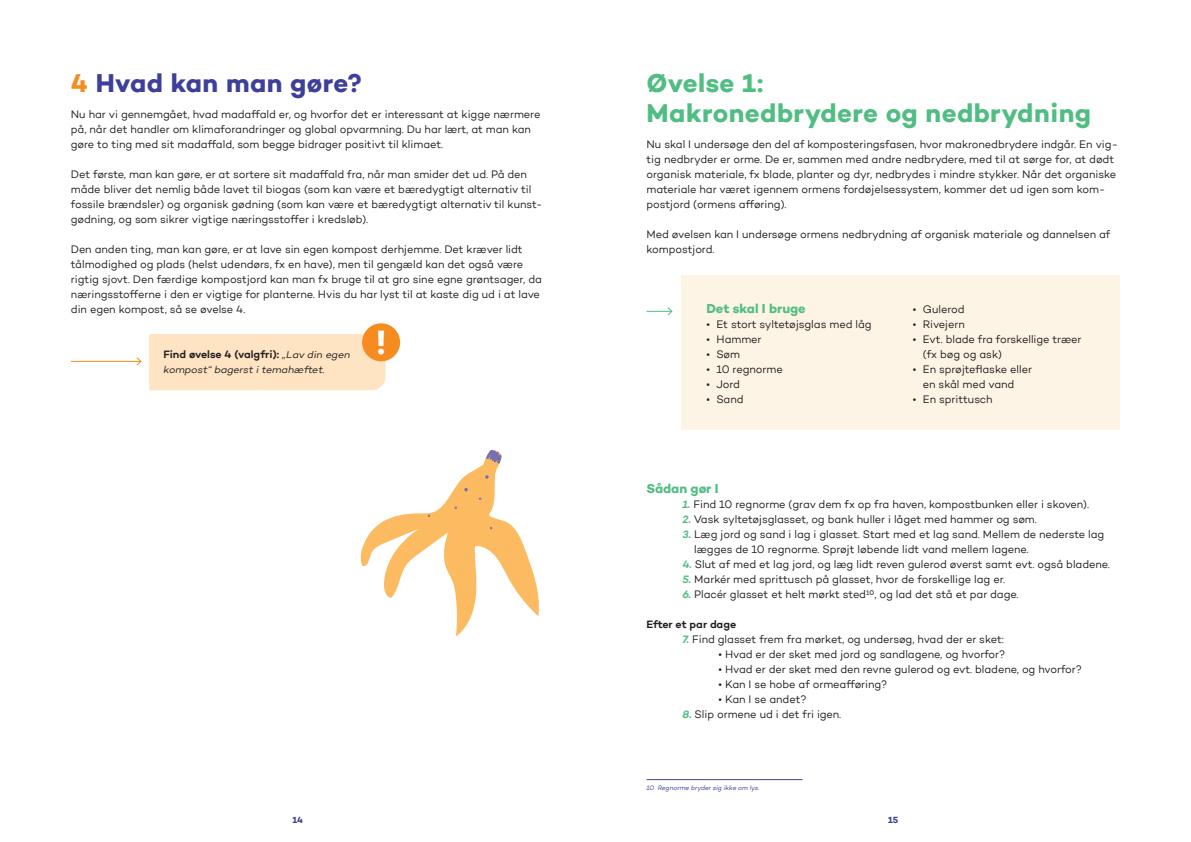
<style>
.page{position:relative;width:1191px;height:842px;background:#fff}
.page>*{position:absolute;margin:0;border:0;box-sizing:border-box;transform-origin:0 0}
.t1{font:700 34px "Campton";color:#fff}
.t2{font:700 26px/30px "Campton";letter-spacing:.015em;color:#51bd83}
.t3{font:700 26px "Campton";letter-spacing:.015em;color:#3e3f99}
.t4{font:700 13px "Campton";letter-spacing:-.005em;color:#51bd83}
.t5{font:11px/15px "Campton Book 2";letter-spacing:-.005em;color:#231f20}
.t6{font:600 11px "Campton";letter-spacing:-.005em;color:#231f20}
.t7{font:11px/15px "Campton";letter-spacing:-.005em;color:#231f20}
.t8{font:9.9px "Campton Book Italic 2";letter-spacing:-.01em;color:#231f20;scale:1.07 1}
.t9{font:700 9px "Campton";color:#3e3f99}
.t10{font:6.5px "Campton Book Italic 2";letter-spacing:-.01em;color:#3e3f99}
.s1{color:#f68b1f}
.s2{font-weight:400;font-style:italic;font-size:9.9px}
.s3{font-family:"Campton Book 2"}
.s4{font-family:"Campton";font-weight:600;font-style:italic;color:#51bd83}
.s5{font-family:"Campton"}
</style>
<div class="page">
<div style="left:149px;top:334px;width:237px;height:56px;background:#fee4c2"></div>
<hr style="left:71px;top:361px;width:70px;height:1px;background:#f68b1f">
<svg style="left:135px;top:357px;width:7px;height:9px"></svg>
<div style="left:362px;top:323px;width:38px;height:38px;background:#f68b1f;border-radius:50%"></div>
<div style="left:681px;top:276px;width:439px;height:154px;background:#fef4e5"></div>
<svg style="left:646px;top:307px;width:27px;height:9px"></svg>
<hr style="left:646px;top:779px;width:156px;height:1px;background:#3e3f99">
<svg style="left:360px;top:450px;width:179px;height:187px"></svg>
<h1 class="t3" style="left:71px;top:66px;width:292px"><span class="s1">4</span> Hvad kan man gøre?</h1>
<p class="t5" style="left:71px;top:107px;width:471px">Nu har vi gennemgået, hvad madaffald er, og hvorfor det er interessant at kigge nærmere på, når det handler om klimaforandringer og global opvarmning. Du har lært, at man kan gøre to ting med sit madaffald, som begge bidrager positivt til klimaet.</p>
<p class="t5" style="left:71px;top:167px;width:473px">Det første, man kan gøre, er at sortere sit madaffald fra, når man smider det ud. På den måde bliver det nemlig både lavet til biogas (som kan være et bæredygtigt alternativ til fossile brændsler) og organisk gødning (som kan være et bæredygtigt alternativ til kunst&shy;gødning, og som sikrer vigtige næringsstoffer i kredsløb).</p>
<p class="t5" style="left:71px;top:242px;width:472px">Den anden ting, man kan gøre, er at lave sin egen kompost derhjemme. Det kræver lidt tålmodighed og plads (helst udendørs, fx en have), men til gengæld kan det også være rigtig sjovt. Den færdige kompostjord kan man fx bruge til at gro sine egne grøntsager, da næringsstofferne i den er vigtige for planterne. Hvis du har lyst til at kaste dig ud i at lave din egen kompost, så se øvelse 4.</p>
<p class="t6" style="left:163px;top:348px;width:188px">Find øvelse 4 (valgfri): <span class="s2">„Lav din egen</span></p>
<p class="t8" style="left:163px;top:364px;width:152px">kompost“ bagerst i temahæftet.</p>
<h1 class="t1" style="left:376px;top:321px;width:12px">!</h1>
<h2 class="t2" style="left:646px;top:67px;width:446px">Øvelse 1:<br>Makronedbrydere og nedbrydning</h2>
<p class="t5" style="left:646px;top:152px;width:471px">tig nedbryder er orme. De er, sammen med andre nedbrydere, med til at sørge for, at dødt organisk materiale, fx blade, planter og dyr, nedbrydes i mindre stykker. Når det organiske</p>
<p class="t5" style="left:646px;top:197px;width:141px">postjord (ormens afføring).</p>
<p class="t5" style="left:646px;top:227px;width:465px">Med øvelsen kan I undersøge ormens nedbrydning af organisk materiale og dannelsen af kompostjord.</p>
<p class="t5" style="left:646px;top:137px;width:473px">Nu skal I undersøge den del af komposteringsfasen, hvor makronedbrydere indgår. En vig-</p>
<p class="t5" style="left:646px;top:182px;width:460px">materiale har været igennem ormens fordøjelsessystem, kommer det ud igen som kom-</p>
<h3 class="t4" style="left:706px;top:301px;width:101px">Det skal I bruge</h3>
<p class="t5" style="left:706px;top:317px;width:167px">• Et stort syltetøjsglas med låg</p>
<p class="t5" style="left:706px;top:332px;width:57px">• Hammer</p>
<p class="t5" style="left:706px;top:347px;width:35px">• Søm</p>
<p class="t5" style="left:706px;top:362px;width:78px">• 10 regnorme</p>
<p class="t5" style="left:706px;top:377px;width:35px">• Jord</p>
<p class="t5" style="left:706px;top:392px;width:39px">• Sand</p>
<p class="t5" style="left:913px;top:302px;width:53px">• Gulerod</p>
<p class="t5" style="left:913px;top:317px;width:53px">• Rivejern</p>
<p class="t5" style="left:923px;top:332px;width:160px;text-indent:-10px">• Evt. blade fra forskellige træer (fx bøg og ask)</p>
<p class="t7" style="left:923px;top:362px;width:111px;text-indent:-10px">• En sprøjteflaske eller <span class="s3">en skål med vand</span></p>
<p class="t5" style="left:913px;top:392px;width:81px">• En sprittusch</p>
<h3 class="t4" style="left:646px;top:481px;width:73px">Sådan gør I</h3>
<p class="t5" style="left:682px;top:497px;width:408px"><span class="s4">1.</span> Find 10 regnorme (grav dem fx op fra haven, kompostbunken eller i skoven).</p>
<p class="t5" style="left:682px;top:512px;width:356px"><span class="s4">2.</span> Vask syltetøjsglasset, og bank huller i låget med hammer og søm.</p>
<p class="t5" style="left:694px;top:527px;width:412px;text-indent:-12px"><span class="s4">3.</span> Læg jord og sand i lag i glasset. Start med et lag sand. Mellem de nederste lag lægges de 10 regnorme. Sprøjt løbende lidt vand mellem lagene.</p>
<p class="t5" style="left:682px;top:557px;width:429px"><span class="s4">4.</span> Slut af med et lag jord, og læg lidt reven gulerod øverst samt evt. også bladene.</p>
<p class="t5" style="left:682px;top:572px;width:324px"><span class="s4">5.</span> Markér med sprittusch på glasset, hvor de forskellige lag er.</p>
<p class="t5" style="left:682px;top:587px;width:337px"><span class="s4">6.</span> Placér glasset et helt mørkt sted<span class="s5">10</span>, og lad det stå et par dage.</p>
<h4 class="t6" style="left:646px;top:618px;width:91px">Efter et par dage</h4>
<p class="t5" style="left:682px;top:632px;width:323px"><span class="s4">7.</span> Find glasset frem fra mørket, og undersøg, hvad der er sket:</p>
<p class="t5" style="left:718px;top:647px;width:288px">• Hvad er der sket med jord og sandlagene, og hvorfor?</p>
<p class="t5" style="left:718px;top:662px;width:365px">• Hvad er der sket med den revne gulerod og evt. bladene, og hvorfor?</p>
<p class="t5" style="left:718px;top:677px;width:170px">• Kan I se hobe af ormeafføring?</p>
<p class="t5" style="left:718px;top:692px;width:90px">• Kan I se andet?</p>
<p class="t5" style="left:682px;top:707px;width:160px"><span class="s4">8.</span> Slip ormene ud i det fri igen.</p>
<p class="t10" style="left:646px;top:784px;width:114px">10 Regnorme bryder sig ikke om lys.</p>
<p class="t9" style="left:292px;top:815px;width:12px">14</p>
<p class="t9" style="left:888px;top:815px;width:12px">15</p>
</div>
